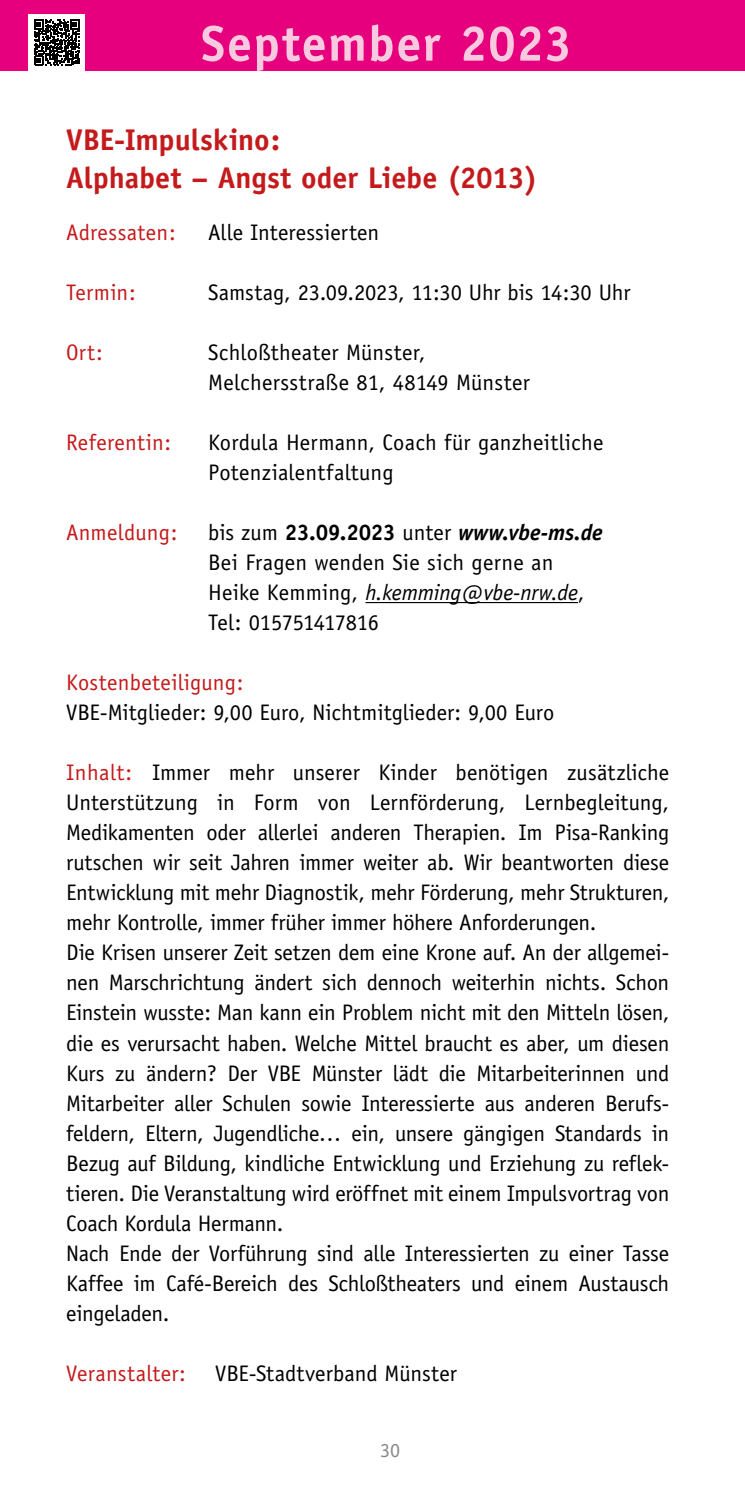
<style>
.page{position:relative;width:745px;height:1489px;background:#fff}
.page>*{position:absolute;margin:0;border:0;box-sizing:border-box;transform-origin:0 0}
.t1{font:700 50px "Officina Sans";letter-spacing:.025em;color:#f8c9df}
.t2{font:700 30px/37.5px "Officina Sans";letter-spacing:-.005em;color:#c51a1b}
.t3{font:22.5px/30px "Officina Sans";letter-spacing:-.01em;color:#000}
.t4{font:22.5px/30px "Officina Sans";letter-spacing:.01em;color:#000}
.t5{font:22.5px "Officina Sans";letter-spacing:.01em;color:#c51a1b}
.t6{font:20px "Officina Sans";color:#878787}
.s1{font-weight:700}
.s2{font-weight:700;font-style:italic}
.s3{font-style:italic}
.s4{color:#c51a1b}
</style>
<div class="page">
<div style="left:0;top:0;width:744px;height:71px;background:#e6007d"></div>
<hr style="left:365px;top:602px;width:212px;height:1px;background:#000">
<div style="left:28px;top:14px;width:57px;height:57px;background:#fff"></div>
<svg style="left:34px;top:20px;width:46px;height:45px"></svg>
<h1 class="t1" style="left:201px;top:12px;width:372px">September 2023</h1>
<h2 class="t2" style="left:66px;top:121px;width:472px">VBE-Impulskino:<br>Alphabet – Angst oder Liebe (2013)</h2>
<p class="t5" style="left:66px;top:219px;width:111px">Adressaten:</p>
<p class="t3" style="left:208px;top:217px;width:172px">Alle Interessierten</p>
<p class="t5" style="left:66px;top:279px;width:71px">Termin:</p>
<p class="t3" style="left:208px;top:277px;width:423px">Samstag, 23.09.2023, 11:30 Uhr bis 14:30 Uhr</p>
<p class="t5" style="left:66px;top:339px;width:38px">Ort:</p>
<p class="t4" style="left:208px;top:337px;width:323px">Schloßtheater Münster,<br>Melchersstraße 81, 48149 Münster</p>
<p class="t5" style="left:66px;top:429px;width:106px">Referentin:</p>
<p class="t4" style="left:208px;top:427px;width:396px">Kordula Hermann, Coach für ganzheitliche<br>Potenzialentfaltung</p>
<p class="t5" style="left:66px;top:519px;width:113px">Anmeldung:</p>
<p class="t4" style="left:208px;top:517px;width:396px">bis zum <span class="s1">23.09.2023</span> unter <span class="s2">www.vbe-ms.de </span>Bei Fragen wenden Sie sich gerne an Heike Kemming, <span class="s3">h.kemming@vbe-nrw.de</span>, Tel: 015751417816</p>
<p class="t5" style="left:66px;top:669px;width:179px">Kostenbeteiligung:</p>
<p class="t3" style="left:66px;top:697px;width:489px">VBE-Mitglieder: 9,00 Euro, Nichtmitglieder: 9,00 Euro</p>
<p class="t3" style="left:66px;top:757px;width:604px"><span class="s4">Inhalt:</span> Immer mehr unserer Kinder benötigen zusätzliche Unterstützung in Form von Lernförderung, Lernbegleitung, Medikamenten oder allerlei anderen Therapien. Im Pisa-Ranking rutschen wir seit Jahren immer weiter ab. Wir beantworten diese Entwicklung mit mehr Diagnostik, mehr Förderung, mehr Strukturen, mehr Kontrolle, immer früher immer höhere Anforderungen.<br>Die Krisen unserer Zeit setzen dem eine Krone auf. An der allgemei&shy;nen Marschrichtung ändert sich dennoch weiterhin nichts. Schon Einstein wusste: Man kann ein Problem nicht mit den Mitteln lösen, die es verursacht haben. Welche Mittel braucht es aber, um diesen Kurs zu ändern? Der VBE Münster lädt die Mitarbeiterinnen und Mitarbeiter aller Schulen sowie Interessierte aus anderen Berufs&shy;feldern, Eltern, Jugendliche… ein, unsere gängigen Standards in Bezug auf Bildung, kindliche Entwicklung und Erziehung zu reflek&shy;tieren. Die Veranstaltung wird eröffnet mit einem Impulsvortrag von Coach Kordula Hermann.<br>Nach Ende der Vorführung sind alle Interessierten zu einer Tasse Kaffee im Café-Bereich des Schloßtheaters und einem Austausch eingeladen.</p>
<p class="t5" style="left:66px;top:1359px;width:121px">Veranstalter:</p>
<p class="t3" style="left:215px;top:1357px;width:243px">VBE-Stadtverband Münster</p>
<p class="t6" style="left:380px;top:1438px;width:22px">30</p>
</div>
